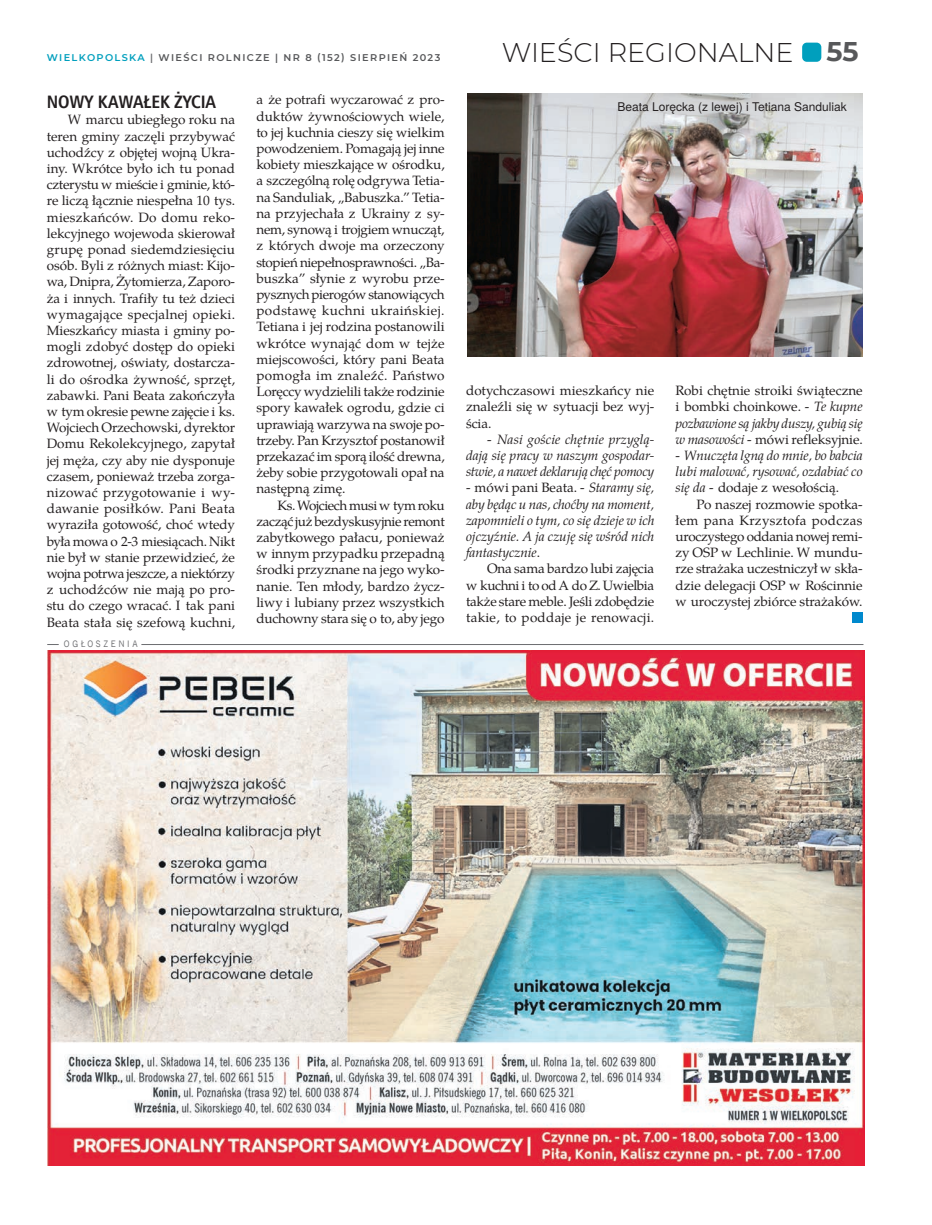
<style>
.page{position:relative;width:932px;height:1225px;background:#fff}
.page>*{position:absolute;margin:0;border:0;box-sizing:border-box;transform-origin:0 0}
.t1{font:300 27px "Montserrat";color:#231f20}
.t2{font:700 18px "Humnst 777 Cn EU";letter-spacing:-.005em;color:#231f20}
.t3{font:13.5px/16.2px "Te X Gyre Pagella";letter-spacing:-.005em;color:#231f20;text-align:justify}
.t4{font:italic 13.5px/16.2px "Te X Gyre Pagella";letter-spacing:-.005em;color:#231f20;text-align:justify}
.t5{font:12px "Te X Gyre Heros";color:#231f20}
.t6{font:600 9.75px "Montserrat";letter-spacing:.14em;color:#57585a}
.t7{font:9px "News Goth EU";letter-spacing:.3em;color:#6c6d70}
.s1{color:#009fbd}
.s2{color:#6c6d70}
.s3{font-weight:700;color:#57585a}
.s4{font-style:normal}
.s5{font-style:italic}
</style>
<div class="page">
<div style="left:801px;top:43px;width:20px;height:19px;background:#009fbd;border-radius:5px"></div>
<img style="left:467px;top:94px;width:395px;height:263px">
<div style="left:851px;top:612px;width:11px;height:11px;background:#0089cd"></div>
<hr style="left:141px;top:644px;width:722px;height:1px;background:#6c6d70">
<svg style="left:47px;top:644px;width:12px;height:1px"></svg>
<img style="left:47px;top:651px;width:817px;height:514px">
<p class="t6" style="left:47px;top:51px;width:395px"><span class="s1">WIELKOPOLSKA</span> <span class="s2">|</span> WIEŚCI ROLNICZE | NR 8 (152) SIERPIEŃ 2023</p>
<h2 class="t2" style="left:47px;top:90px;width:171px">NOWY KAWAŁEK ŻYCIA</h2>
<p class="t3" style="left:47px;top:111px;width:190px;text-indent:21px">W marcu ubiegłego roku na teren gminy zaczęli przybywać uchodźcy z objętej wojną Ukra&shy;iny. Wkrótce było ich tu ponad czterystu w mieście i gminie, któ&shy;re liczą łącznie niespełna 10 tys. mieszkańców. Do domu reko&shy;lekcyjnego wojewoda skierował grupę ponad siedemdziesięciu osób. Byli z różnych miast: Kijo&shy;wa, Dnipra, Żytomierza, Zaporo&shy;ża i innych. Trafiły tu też dzieci wymagające specjalnej opieki.<br>Mieszkańcy miasta i gminy po&shy;mogli zdobyć dostęp do opieki zdrowotnej, oświaty, dostarcza&shy;li do ośrodka żywność, sprzęt, zabawki. Pani Beata zakończyła w tym okresie pewne zajęcie i ks.<br>Wojciech Orzechowski, dyrektor Domu Rekolekcyjnego, zapytał jej męża, czy aby nie dysponuje czasem, ponieważ trzeba zorga&shy;nizować przygotowanie i wy&shy;dawanie posiłków. Pani Beata wyraziła gotowość, choć wtedy była mowa o 2-3 miesiącach. Nikt nie był w stanie przewidzieć, że wojna potrwa jeszcze, a niektórzy z uchodźców nie mają po pro&shy;stu do czego wracać. I tak pani Beata stała się szefową kuchni,</p>
<p class="t7" style="left:64px;top:638px;width:75px">OGŁOSZENIA</p>
<p class="t3" style="left:256px;top:91px;width:190px">a że potrafi wyczarować z pro&shy;duktów żywnościowych wiele, to jej kuchnia cieszy się wielkim powodzeniem. Pomagają jej inne kobiety mieszkające w ośrodku, a szczególną rolę odgrywa Tetia&shy;na Sanduliak, „Babuszka.” Tetia&shy;na przyjechała z Ukrainy z sy&shy;nem, synową i trojgiem wnucząt, z których dwoje ma orzeczony stopień niepełnosprawności. „Ba&shy;buszka” słynie z wyrobu prze&shy;pysznych pierogów stanowiących podstawę kuchni ukraińskiej.<br>Tetiana i jej rodzina postanowili wkrótce wynająć dom w tejże miejscowości, który pani Beata pomogła im znaleźć. Państwo Loręccy wydzielili także rodzinie spory kawałek ogrodu, gdzie ci uprawiają warzywa na swoje po&shy;trzeby. Pan Krzysztof postanowił przekazać im sporą ilość drewna, żeby sobie przygotowali opał na następną zimę.</p>
<p class="t3" style="left:256px;top:496px;width:190px;text-indent:21px">Ks. Wojciech musi w tym roku zacząć już bezdyskusyjnie remont zabytkowego pałacu, ponieważ w innym przypadku przepadną środki przyznane na jego wyko&shy;nanie. Ten młody, bardzo życz&shy;liwy i lubiany przez wszystkich duchowny stara się o to, aby jego</p>
<h1 class="t1" style="left:501px;top:34px;width:358px">WIEŚCI REGIONALNE <span class="s3">55</span></h1>
<p class="t5" style="left:617px;top:97px;width:231px">Beata Loręcka (z lewej) i Tetiana Sanduliak</p>
<p class="t3" style="left:466px;top:381px;width:190px">dotychczasowi mieszkańcy nie znaleźli się w sytuacji bez wyj&shy;ścia.</p>
<p class="t4" style="left:466px;top:430px;width:190px;text-indent:21px"><span class="s4">-</span> Nasi goście chętnie przyglą&shy;dają się pracy w naszym gospodar&shy;stwie, a nawet deklarują chęć pomocy</p>
<p class="t4" style="left:466px;top:479px;width:190px"><span class="s4">- mówi pani Beata. -</span> Staramy się, aby będąc u nas, choćby na moment, zapomnieli o tym, co się dzieje w ich ojczyźnie. A ja czuję się wśród nich fantastycznie<span class="s4">.</span></p>
<p class="t3" style="left:466px;top:560px;width:190px;text-indent:21px">Ona sama bardzo lubi zajęcia w kuchni i to od A do Z. Uwielbia także stare meble. Jeśli zdobędzie takie, to poddaje je renowacji.</p>
<p class="t3" style="left:675px;top:381px;width:189px">Robi chętnie stroiki świąteczne i bombki choinkowe. - <span class="s5">Te kupne pozbawione są jakby duszy, gubią się w masowości</span> - mówi refleksyjnie.</p>
<p class="t4" style="left:675px;top:446px;width:189px"><span class="s4">-</span> Wnuczęta lgną do mnie, bo babcia lubi malować, rysować, ozdabiać co się da <span class="s4">- dodaje z wesołością.</span></p>
<p class="t3" style="left:675px;top:495px;width:188px;text-indent:21px">Po naszej rozmowie spotka&shy;łem pana Krzysztofa podczas uroczystego oddania nowej remi&shy;zy OSP w Lechlinie. W mundu&shy;rze strażaka uczestniczył w skła&shy;dzie delegacji OSP w Rościnnie w uroczystej zbiórce strażaków.</p>
</div>
